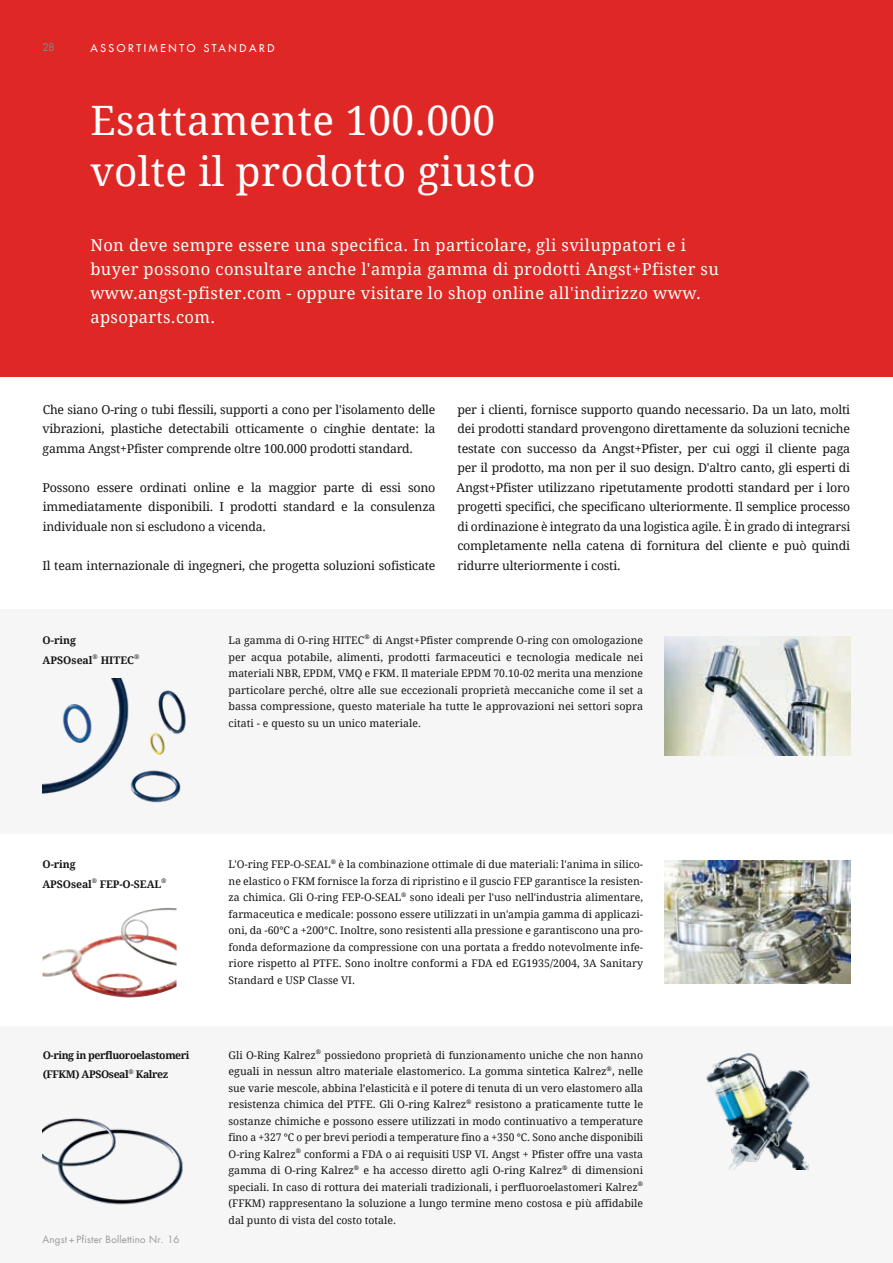
<style>
.page{position:relative;width:893px;height:1263px;background:#fff}
.page>*{position:absolute;margin:0;border:0;box-sizing:border-box;transform-origin:0 0}
.t1{font:40.5px/51px "Droid Serif";letter-spacing:.01em;color:#fff}
.t2{font:16.5px/24px "Droid Serif";letter-spacing:.025em;color:#fff}
.t3{font:12.15px/19.5px "Droid Serif";letter-spacing:-.015em;color:#151616;text-align:justify}
.t4{font:10.5px/16.5px "Droid Serif";color:#151616;text-align:justify}
.t5{font:700 10.5px/19.5px "Droid Serif";letter-spacing:-.04em;color:#151616}
.t6{font:700 10.5px/19.5px "Droid Serif";letter-spacing:-.01em;color:#151616}
.t7{font:700 10.5px/19.5px "Droid Serif";color:#151616}
.t8{font:10.5px "Futura LT";letter-spacing:.25em;color:#fff}
.t9{font:10.5px "Futura LT";color:#818281}
.t10{font:9.75px "Futura LT";letter-spacing:.02em;color:#999}
.t11{font:6.3px "Droid Serif";color:#151616}
</style>
<div class="page">
<div style="left:0;top:609px;width:893px;height:224px;background:#f6f6f6"></div>
<div style="left:0;top:0;width:893px;height:376px;background:#df2725"></div>
<div style="left:0;top:1027px;width:893px;height:236px;background:#f6f6f6"></div>
<img style="left:706px;top:1053px;width:104px;height:117px">
<img style="left:43px;top:1118px;width:140px;height:87px">
<img style="left:664px;top:636px;width:186px;height:119px">
<img style="left:43px;top:678px;width:143px;height:125px">
<img style="left:43px;top:908px;width:134px;height:90px">
<img style="left:664px;top:860px;width:186px;height:124px">
<p class="t9" style="left:43px;top:40px;width:14px">28</p>
<p class="t8" style="left:90px;top:41px;width:185px">ASSORTIMENTO STANDARD</p>
<h1 class="t1" style="left:90px;top:95px;width:447px">Esattamente 100.000 volte il prodotto giusto</h1>
<p class="t2" style="left:90px;top:233px;width:630px">Non deve sempre essere una specifica. In particolare, gli sviluppatori e i buyer possono consultare anche l'ampia gamma di prodotti Angst+Pfister su www.angst-pfister.com - oppure visitare lo shop online all'indirizzo www. apsoparts.com.</p>
<p class="t3" style="left:42px;top:400px;width:395px">Che siano O-ring o tubi flessili, supporti a cono per l'isolamento delle vibrazioni, plastiche detectabili otticamente o cinghie dentate: la gamma Angst+Pfister comprende oltre 100.000 prodotti standard.</p>
<p class="t3" style="left:43px;top:478px;width:395px">Possono essere ordinati online e la maggior parte di essi sono immediatamente disponibili. I prodotti standard e la consulenza individuale non si escludono a vicenda.</p>
<p class="t3" style="left:43px;top:556px;width:394px">Il team internazionale di ingegneri, che progetta soluzioni sofisticate</p>
<p class="t3" style="left:456px;top:400px;width:395px">per i clienti, fornisce supporto quando necessario. Da un lato, molti dei prodotti standard provengono direttamente da soluzioni tecniche testate con successo da Angst+Pfister, per cui oggi il cliente paga per il prodotto, ma non per il suo design. D'altro canto, gli esperti di Angst+Pfister utilizzano ripetutamente prodotti standard per i loro progetti specifici, che specificano ulteriormente. Il semplice processo di ordinazione è integrato da una logistica agile. È in grado di integrarsi completamente nella catena di fornitura del cliente e può quindi ridurre ulteriormente i costi.</p>
<p class="t7" style="left:43px;top:631px;width:99px">O-ring<br>APSOseal<sup>®</sup> HITEC<sup>®</sup></p>
<p class="t6" style="left:43px;top:855px;width:126px">O-ring<br>APSOseal<sup>®</sup> FEP-O-SEAL<sup>®</sup></p>
<p class="t4" style="left:229px;top:632px;width:137px">La gamma di O-ring HITEC</p>
<p class="t11" style="left:364px;top:633px;width:7px">®</p>
<p class="t4" style="left:229px;top:632px;width:416px;text-indent:144px">di Angst+Pfister comprende O-ring con omologazione per acqua potabile, alimenti, prodotti farmaceutici e tecnologia medicale nei materiali NBR, EPDM, VMQ e FKM. Il materiale EPDM 70.10-02 merita una menzione particolare perché, oltre alle sue eccezionali proprietà meccaniche come il set a bassa compressione, questo materiale ha tutte le approvazioni nei settori sopra citati - e questo su un unico materiale.</p>
<p class="t4" style="left:229px;top:856px;width:416px">L'O-ring FEP-O-SEAL<sup>®</sup> è la combinazione ottimale di due materiali: l'anima in silico&shy;ne elastico o FKM fornisce la forza di ripristino e il guscio FEP garantisce la resisten&shy;za chimica. Gli O-ring FEP-O-SEAL<sup>®</sup> sono ideali per l'uso nell'industria alimentare, farmaceutica e medicale: possono essere utilizzati in un'ampia gamma di applicazi&shy;oni, da -60°C a +200°C. Inoltre, sono resistenti alla pressione e garantiscono una pro&shy;fonda deformazione da compressione con una portata a freddo notevolmente infe&shy;riore rispetto al PTFE. Sono inoltre conformi a FDA ed EG1935/2004, 3A Sanitary Standard e USP Classe VI.</p>
<p class="t5" style="left:43px;top:1045px;width:148px">O-ring in perfluoroelastomeri (FFKM) APSOseal<sup>®</sup> Kalrez</p>
<p class="t4" style="left:229px;top:1047px;width:416px">Gli O-Ring Kalrez<sup>®</sup> possiedono proprietà di funzionamento uniche che non hanno eguali in nessun altro materiale elastomerico. La gomma sintetica Kalrez</p>
<p class="t11" style="left:607px;top:1065px;width:7px">®</p>
<p class="t4" style="left:229px;top:1063px;width:416px;text-indent:383px">, nelle sue varie mescole, abbina l’elasticità e il potere di tenuta di un vero elastomero alla resistenza chimica del PTFE. Gli O-ring Kalrez</p>
<p class="t11" style="left:466px;top:1098px;width:7px">®</p>
<p class="t4" style="left:229px;top:1096px;width:416px;text-indent:247px">resistono a praticamente tutte le sostanze chimiche e possono essere utilizzati in modo continuativo a temperature fino a +327 °C o per brevi periodi a temperature fino a +350 °C. Sono anche disponibili O-ring Kalrez</p>
<p class="t11" style="left:296px;top:1147px;width:7px">®</p>
<p class="t4" style="left:229px;top:1146px;width:416px;text-indent:75px">conformi a FDA o ai requisiti USP VI. Angst + Pfister offre una vasta gamma di O-ring Kalrez<sup>®</sup> e ha accesso diretto agli O-ring Kalrez<sup>®</sup> di dimensioni speciali. In caso di rottura dei materiali tradizionali, i perfluoroelastomeri Kalrez<sup>® </sup>(FFKM) rappresentano la soluzione a lungo termine meno costosa e più affidabile dal punto di vista del costo totale.</p>
<p class="t10" style="left:43px;top:1233px;width:139px">Angst + Pfister Bollettino Nr. 16</p>
</div>
